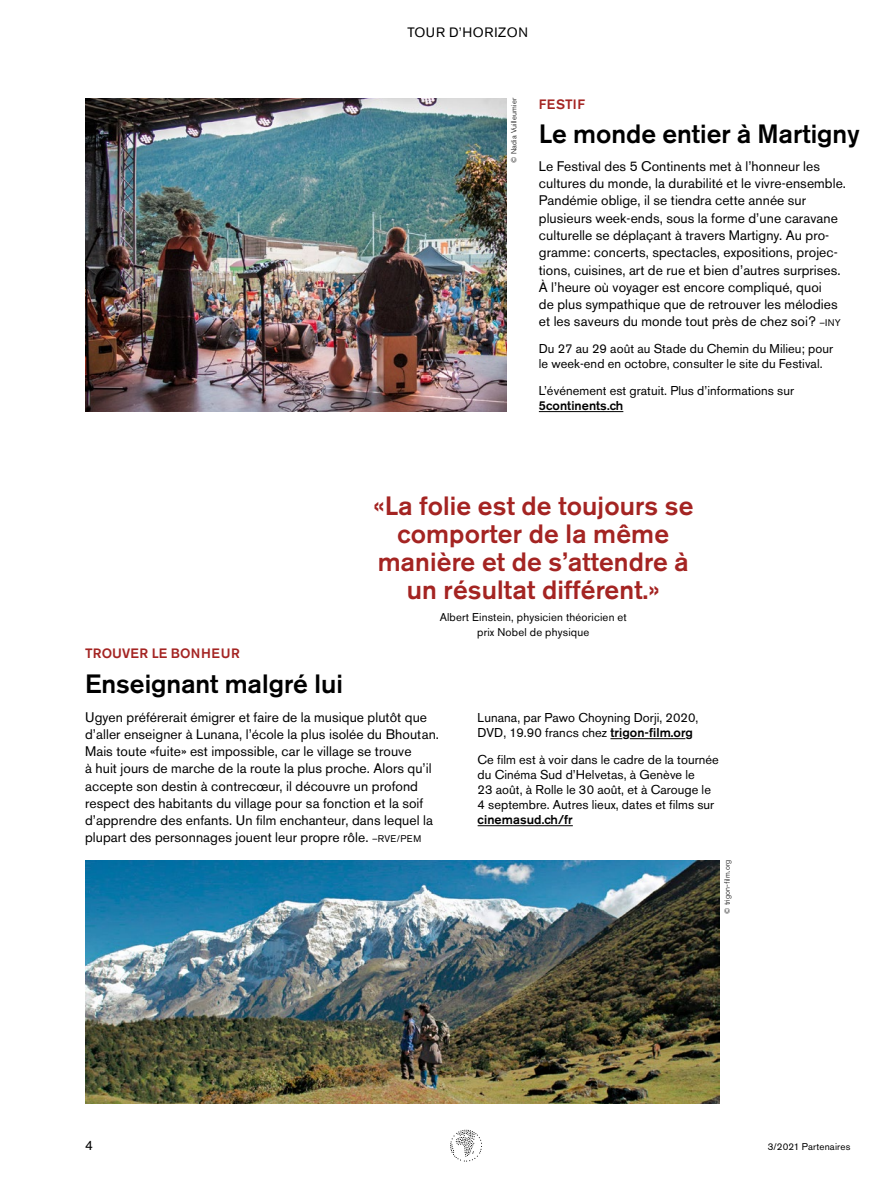
<style>
.page{position:relative;width:893px;height:1191px;background:#fff}
.page>*{position:absolute;margin:0;border:0;box-sizing:border-box;transform-origin:0 0}
.t1{font:500 26.25px/28px "Akzidenz Grotesk BE";letter-spacing:.005em;color:#a42422;text-align:center}
.t2{font:500 26.25px "Akzidenz Grotesk BE";color:#000}
.t3{font:13.8px/17.2px "Akzidenz Grotesk BE";letter-spacing:.005em;color:#000}
.t4{font:500 13.5px "Akzidenz Grotesk BE";letter-spacing:.01em;color:#a42422}
.t5{font:13.5px "Akzidenz Grotesk BE";letter-spacing:.045em;color:#000}
.t6{font:12.75px/15px "Akzidenz Grotesk BE";letter-spacing:.005em;color:#000}
.t7{font:500 12.75px "Akzidenz Grotesk BE";letter-spacing:.005em;color:#000}
.t8{font:11.25px/15px "Akzidenz Grotesk BE";letter-spacing:.015em;color:#000;text-align:center}
.t9{font:9.75px "Akzidenz Grotesk BE";letter-spacing:.02em;color:#000}
.t10{font:300 7.5px "Akzidenz Grotesk BE";letter-spacing:.02em;color:#000}
.s1{font-size:9.6px}
.s2{font-weight:500}
</style>
<div class="page">
<svg style="left:450px;top:1129px;width:32px;height:32px"></svg>
<hr style="left:539px;top:411px;width:84px;height:1px;background:#000">
<img style="left:85px;top:860px;width:635px;height:243px">
<svg style="left:610px;top:738px;width:12px;height:1px"></svg>
<hr style="left:630px;top:738px;width:55px;height:1px;background:#000">
<hr style="left:478px;top:825px;width:95px;height:1px;background:#000">
<img style="left:85px;top:98px;width:422px;height:314px">
<p class="t5" style="left:407px;top:25px;width:122px">TOUR D’HORIZON</p>
<p class="t10" style="left:510px;top:163px;width:66px;rotate:-90deg">© Nadia Vuilleumier</p>
<p class="t4" style="left:539px;top:96px;width:48px">FESTIF</p>
<h1 class="t2" style="left:539px;top:118px;width:322px">Le monde entier à Martigny</h1>
<p class="t3" style="left:539px;top:158px;width:309px">Le Festival des 5 Continents met à l’honneur les cultures du monde, la durabilité et le vivre-ensemble.<br>Pandémie oblige, il se tiendra cette année sur plusieurs week-ends, sous la forme d’une caravane culturelle se déplaçant à travers Martigny. Au pro&shy;gramme: concerts, spectacles, expositions, projec&shy;tions, cuisines, art de rue et bien d’autres surprises.<br>À l’heure où voyager est encore compliqué, quoi<br>de plus sympathique que de retrouver les mélodies et les saveurs du monde tout près de chez soi? <span class="s1">–INY</span></p>
<p class="t6" style="left:539px;top:341px;width:296px">Du 27 au 29 août au Stade du Chemin du Milieu; pour le week-end en octobre, consulter le site du Festival.</p>
<p class="t6" style="left:539px;top:383px;width:257px">L’événement est gratuit. Plus d’informations sur</p>
<p class="t7" style="left:539px;top:398px;width:86px">5continents.ch</p>
<h1 class="t1" style="left:373px;top:491px;width:322px">«La folie est de toujours se comporter de la même manière et de s’attendre à un résultat différent.»</h1>
<p class="t8" style="left:440px;top:609px;width:189px">Albert Einstein, physicien théoricien et prix Nobel de physique</p>
<p class="t4" style="left:85px;top:645px;width:156px">TROUVER LE BONHEUR</p>
<h1 class="t2" style="left:85px;top:668px;width:259px">Enseignant malgré lui</h1>
<p class="t3" style="left:85px;top:708px;width:355px">Ugyen préférerait émigrer et faire de la musique plutôt que d’aller enseigner à Lunana, l’école la plus isolée du Bhoutan.<br>Mais toute «fuite» est impossible, car le village se trouve<br>à huit jours de marche de la route la plus proche. Alors qu’il accepte son destin à contrecœur, il découvre un profond respect des habitants du village pour sa fonction et la soif d’apprendre des enfants. Un film enchanteur, dans lequel la plupart des personnages jouent leur propre rôle. <span class="s1">–RVE/PEM</span></p>
<p class="t6" style="left:478px;top:710px;width:222px">Lunana, par Pawo Choyning Dorji, 2020,<br>DVD, 19.90 francs chez <span class="s2">trigon-film.org</span></p>
<p class="t6" style="left:478px;top:752px;width:243px">Ce film est à voir dans le cadre de la tournée du Cinéma Sud d’Helvetas, à Genève le<br>23 août, à Rolle le 30 août, et à Carouge le 4 septembre. Autres lieux, dates et films sur</p>
<p class="t7" style="left:478px;top:812px;width:97px">cinemasud.ch/fr</p>
<p class="t10" style="left:723px;top:913px;width:55px;rotate:-90deg">© trigon-film.org</p>
<p class="t5" style="left:85px;top:1137px;width:9px">4</p>
<p class="t9" style="left:768px;top:1140px;width:84px">3/2021 Partenaires</p>
</div>
